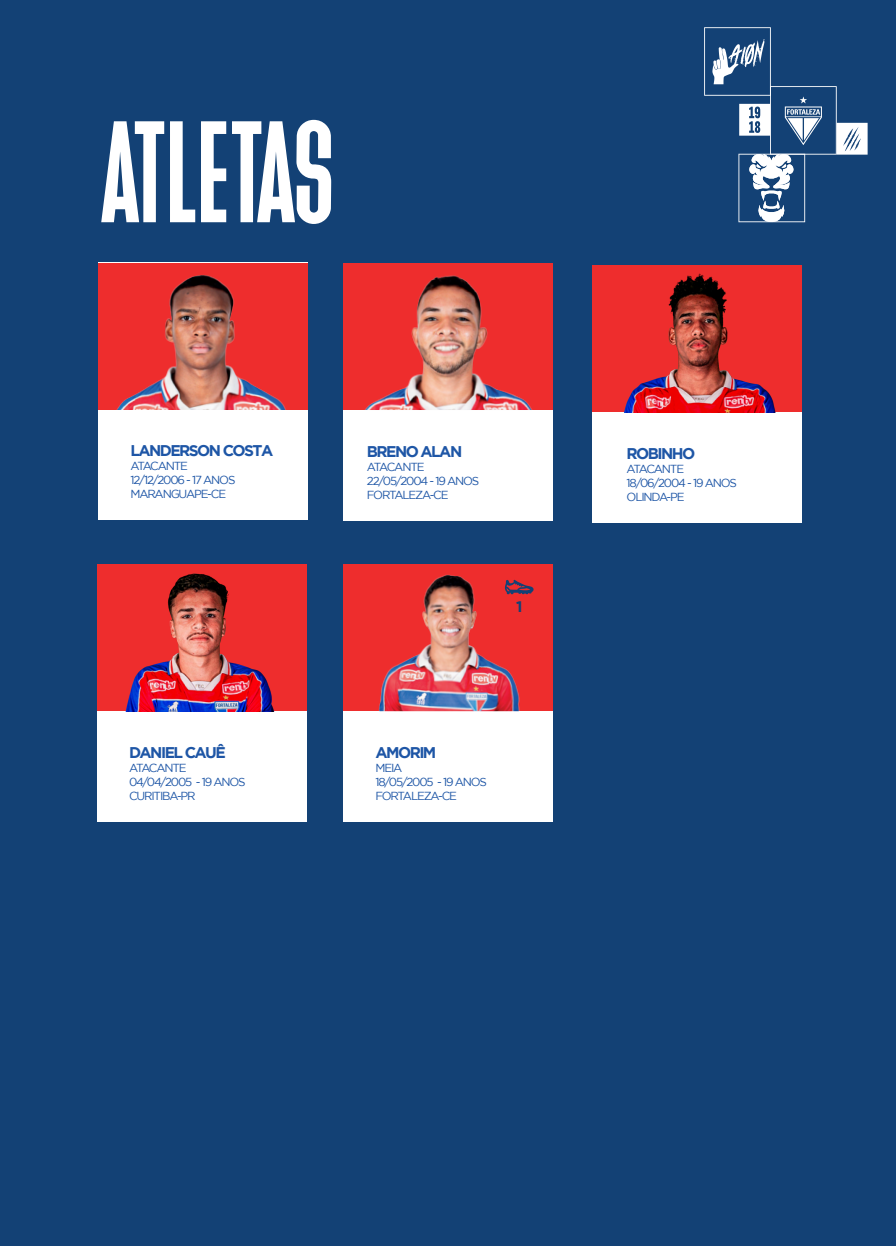
<style>
.page{position:relative;width:896px;height:1248px;background:#fff}
.page>*{position:absolute;margin:0;border:0;box-sizing:border-box;transform-origin:0 0}
.t1{font:144.2px "Devant Horgen";letter-spacing:-.035em;color:#fff}
.t2{font:700 15.4px "Gotham";letter-spacing:-.1em;color:#1e56a6}
.t3{font:700 15.2px "Gotham";color:#134175}
.t4{font:11.6px/14px "Gotham";letter-spacing:-.1em;color:#1e56a6}
</style>
<div class="page">
<div style="left:0;top:0;width:896px;height:1245px;background:#134175"></div>
<div style="left:592px;top:265px;width:210px;height:257px;background:#fff"></div>
<img style="left:592px;top:267px;width:210px;height:145px">
<div style="left:98px;top:263px;width:210px;height:257px;background:#fff"></div>
<img style="left:98px;top:263px;width:210px;height:146px">
<div style="left:97px;top:564px;width:209px;height:257px;background:#fff"></div>
<img style="left:97px;top:564px;width:209px;height:147px">
<div style="left:343px;top:263px;width:210px;height:257px;background:#fff"></div>
<img style="left:347px;top:263px;width:206px;height:147px">
<svg style="left:704px;top:27px;width:163px;height:196px"></svg>
<div style="left:343px;top:564px;width:210px;height:257px;background:#fff"></div>
<div style="left:343px;top:564px;width:210px;height:147px;background:#ee2d2d"></div>
<img style="left:379px;top:574px;width:149px;height:137px">
<svg style="left:505px;top:579px;width:29px;height:15px"></svg>
<h1 class="t1" style="left:97px;top:96px;width:240px">ATLETAS</h1>
<h2 class="t2" style="left:130px;top:442px;width:144px">LANDERSON COSTA</h2>
<p class="t4" style="left:130px;top:459px;width:107px">ATACANTE<br>12/12/2006 - 17 ANOS<br>MARANGUAPE-CE</p>
<h2 class="t2" style="left:129px;top:743px;width:98px">DANIEL CAUÊ</h2>
<p class="t4" style="left:129px;top:760px;width:118px">ATACANTE<br>04/04/2005 - 19 ANOS<br>CURITIBA-PR</p>
<h2 class="t2" style="left:367px;top:442px;width:97px">BRENO ALAN</h2>
<p class="t4" style="left:367px;top:459px;width:114px">ATACANTE<br>22/05/2004 - 19 ANOS<br>FORTALEZA-CE</p>
<h3 class="t3" style="left:516px;top:598px;width:8px">1</h3>
<h2 class="t2" style="left:375px;top:743px;width:62px">AMORIM</h2>
<p class="t4" style="left:375px;top:760px;width:113px">MEIA<br>18/05/2005 - 19 ANOS<br>FORTALEZA-CE</p>
<h2 class="t2" style="left:626px;top:444px;width:70px">ROBINHO</h2>
<p class="t4" style="left:626px;top:461px;width:112px">ATACANTE<br>18/06/2004 - 19 ANOS<br>OLINDA-PE</p>
</div>
